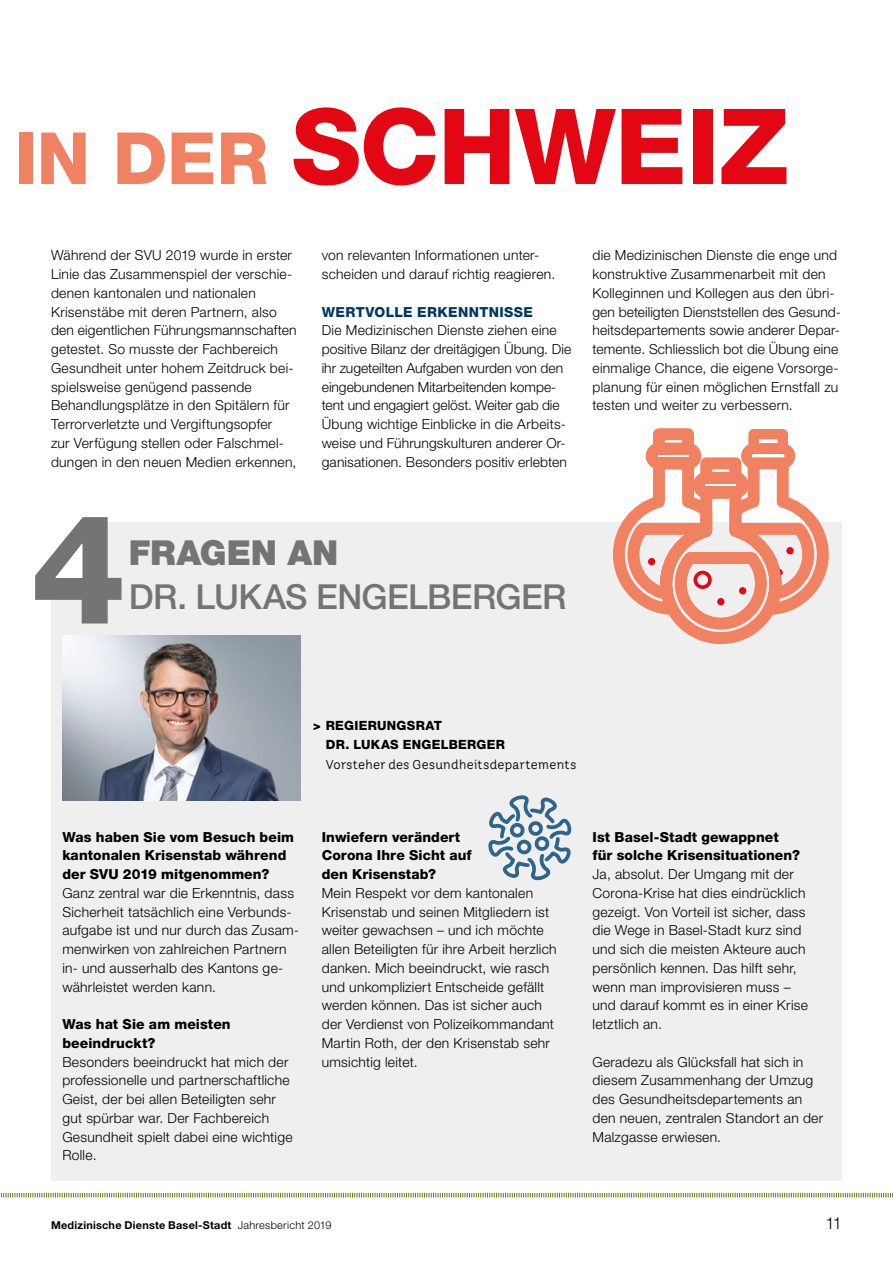
<style>
.page{position:relative;width:893px;height:1263px;background:#fff}
.page>*{position:absolute;margin:0;border:0;box-sizing:border-box;transform-origin:0 0}
.t1{font:800 152.7px "Helvetica Neue LT Std";color:#757474}
.t2{font:800 105px "Helvetica Neue LT Std";letter-spacing:-.01em;color:#e30613}
.t3{font:500 34.5px "Helvetica Neue LT Std";letter-spacing:-.02em;color:#757474}
.t4{font:900 34.5px "Helvetica Neue LT Std";letter-spacing:-.005em;color:#757474}
.t5{font:300 16.5px "Helvetica Neue LT Std";color:#000}
.GS{font:300 13.8px/18.8px "Helvetica Neue LT Std";letter-spacing:.02em;color:#000}
.GS_Interviewtitel_sc{font:800 13.8px/18.8px "Helvetica Neue LT Std";letter-spacing:.01em;color:#000}
.GS_zwischentitel{font:800 13.8px "Helvetica Neue LT Std";letter-spacing:.03em;color:#00385d}
.t6{font:12.75px "TT Hazelnuts";letter-spacing:.025em;color:#000}
.t7{font:800 12.75px/19.2px "Helvetica Neue LT Std";letter-spacing:.025em;color:#000}
.t8{font:700 10.8px "Helvetica Neue LT Std";letter-spacing:.02em;color:#000}
.s1{font-size:72px;color:#f08262}
.s2{font-weight:300}
</style>
<div class="page">
<svg style="left:0;top:1192px;width:893px;height:6px"></svg>
<div style="left:51px;top:522px;width:791px;height:658px;background:#efefef"></div>
<img style="left:62px;top:636px;width:238px;height:164px">
<svg style="left:612px;top:431px;width:217px;height:181px"></svg>
<div style="left:648px;top:558px;width:7px;height:7px;background:#e30613;border-radius:50%"></div>
<svg style="left:654px;top:428px;width:146px;height:217px"></svg>
<div style="left:693px;top:571px;width:19px;height:18px;border:4px solid #e30613;border-radius:50%"></div>
<div style="left:717px;top:598px;width:7px;height:7px;background:#e30613;border-radius:50%"></div>
<div style="left:739px;top:587px;width:7px;height:7px;background:#e30613;border-radius:50%"></div>
<svg style="left:488px;top:795px;width:84px;height:86px"></svg>
<svg style="left:51px;top:522px;width:31px;height:56px"></svg>
<h2 class="t2" style="left:14px;top:84px;width:776px"><span class="s1">IN DER</span> SCHWEIZ</h2>
<h3 class="GS" style="left:51px;top:246px;width:247px">Während der SVU 2019 wurde in erster Linie das Zusammenspiel der verschie&shy;denen kantonalen und nationalen Krisenstäbe mit deren Partnern, also den eigentlichen Führungsmannschaften getestet. So musste der Fachbereich Gesundheit unter hohem Zeitdruck bei&shy;spielsweise genügend passende Behandlungsplätze in den Spitälern für Terrorverletzte und Vergiftungsopfer<br>zur Verfügung stellen oder Falschmel&shy;dungen in den neuen Medien erkennen,</h3>
<h3 class="GS" style="left:322px;top:246px;width:235px">von relevanten Informationen unter&shy;scheiden und darauf richtig reagieren.</h3>
<h4 class="GS_zwischentitel" style="left:322px;top:303px;width:213px">WERTVOLLE ERKENNTNISSE</h4>
<h3 class="GS" style="left:322px;top:321px;width:251px">Die Medizinischen Dienste ziehen eine positive Bilanz der dreitägigen Übung. Die ihr zugeteilten Aufgaben wurden von den eingebundenen Mitarbeitenden kompe&shy;tent und engagiert gelöst. Weiter gab die Übung wichtige Einblicke in die Arbeits&shy;weise und Führungskulturen anderer Or&shy;ganisationen. Besonders positiv erlebten</h3>
<p class="t1" style="left:30px;top:478px;width:98px">4</p>
<p class="t4" style="left:129px;top:532px;width:211px">FRAGEN AN</p>
<p class="t3" style="left:129px;top:576px;width:439px">DR. LUKAS ENGELBERGER</p>
<h3 class="GS" style="left:592px;top:246px;width:249px">die Medizinischen Dienste die enge und konstruktive Zusammenarbeit mit den Kolleginnen und Kollegen aus den übri&shy;gen beteiligten Dienststellen des Gesund&shy;heitsdepartements sowie anderer Depar&shy;temente. Schliesslich bot die Übung eine einmalige Chance, die eigene Vorsorge&shy;planung für einen möglichen Ernstfall zu testen und weiter zu verbessern.</h3>
<p class="t7" style="left:326px;top:716px;width:181px;text-indent:-13px">&gt; REGIERUNGSRAT<br>DR. LUKAS ENGELBERGER</p>
<p class="t6" style="left:326px;top:756px;width:252px">Vorsteher des Gesundheitsdepartements</p>
<h3 class="GS_Interviewtitel_sc" style="left:62px;top:827px;width:233px">Was haben Sie vom Besuch beim kantonalen Krisenstab während der SVU 2019 mitgenommen?</h3>
<h3 class="GS" style="left:62px;top:883px;width:238px">Ganz zentral war die Erkenntnis, dass Sicherheit tatsächlich eine Verbunds&shy;aufgabe ist und nur durch das Zusam&shy;menwirken von zahlreichen Partnern in- und ausserhalb des Kantons ge&shy;währleistet werden kann.</h3>
<h3 class="GS_Interviewtitel_sc" style="left:62px;top:1015px;width:170px">Was hat Sie am meisten beeindruckt?</h3>
<h3 class="GS" style="left:62px;top:1052px;width:232px">Besonders beeindruckt hat mich der professionelle und partnerschaftliche<br>Geist, der bei allen Beteiligten sehr gut spürbar war. Der Fachbereich<br>Gesundheit spielt dabei eine wichtige<br>Rolle.</h3>
<h3 class="GS_Interviewtitel_sc" style="left:322px;top:827px;width:151px">Inwiefern verändert<br>Corona Ihre Sicht auf den Krisenstab?</h3>
<h3 class="GS" style="left:322px;top:883px;width:236px">Mein Respekt vor dem kantonalen Krisenstab und seinen Mitgliedern ist weiter gewachsen – und ich möchte allen Beteiligten für ihre Arbeit herzlich danken. Mich beeindruckt, wie rasch und unkompliziert Entscheide gefällt werden können. Das ist sicher auch der Verdienst von Polizeikommandant Martin Roth, der den Krisenstab sehr umsichtig leitet.</h3>
<h3 class="GS_Interviewtitel_sc" style="left:592px;top:827px;width:209px">Ist Basel-Stadt gewappnet für solche Krisensituationen?</h3>
<h3 class="GS" style="left:592px;top:864px;width:217px">Ja, absolut. Der Umgang mit der<br>Corona-Krise hat dies eindrücklich gezeigt. Von Vorteil ist sicher, dass die Wege in Basel-Stadt kurz sind und sich die meisten Akteure auch persönlich kennen. Das hilft sehr, wenn man improvisieren muss – und darauf kommt es in einer Krise letztlich an.</h3>
<h3 class="GS" style="left:592px;top:1052px;width:232px">Geradezu als Glücksfall hat sich in diesem Zusammenhang der Umzug des Gesundheitsdepartements an den neuen, zentralen Standort an der<br>Malzgasse erwiesen.</h3>
<p class="t8" style="left:51px;top:1218px;width:282px">Medizinische Dienste Basel-Stadt <span class="s2">Jahresbericht 2019</span></p>
<p class="t5" style="left:825px;top:1213px;width:18px">11</p>
</div>
